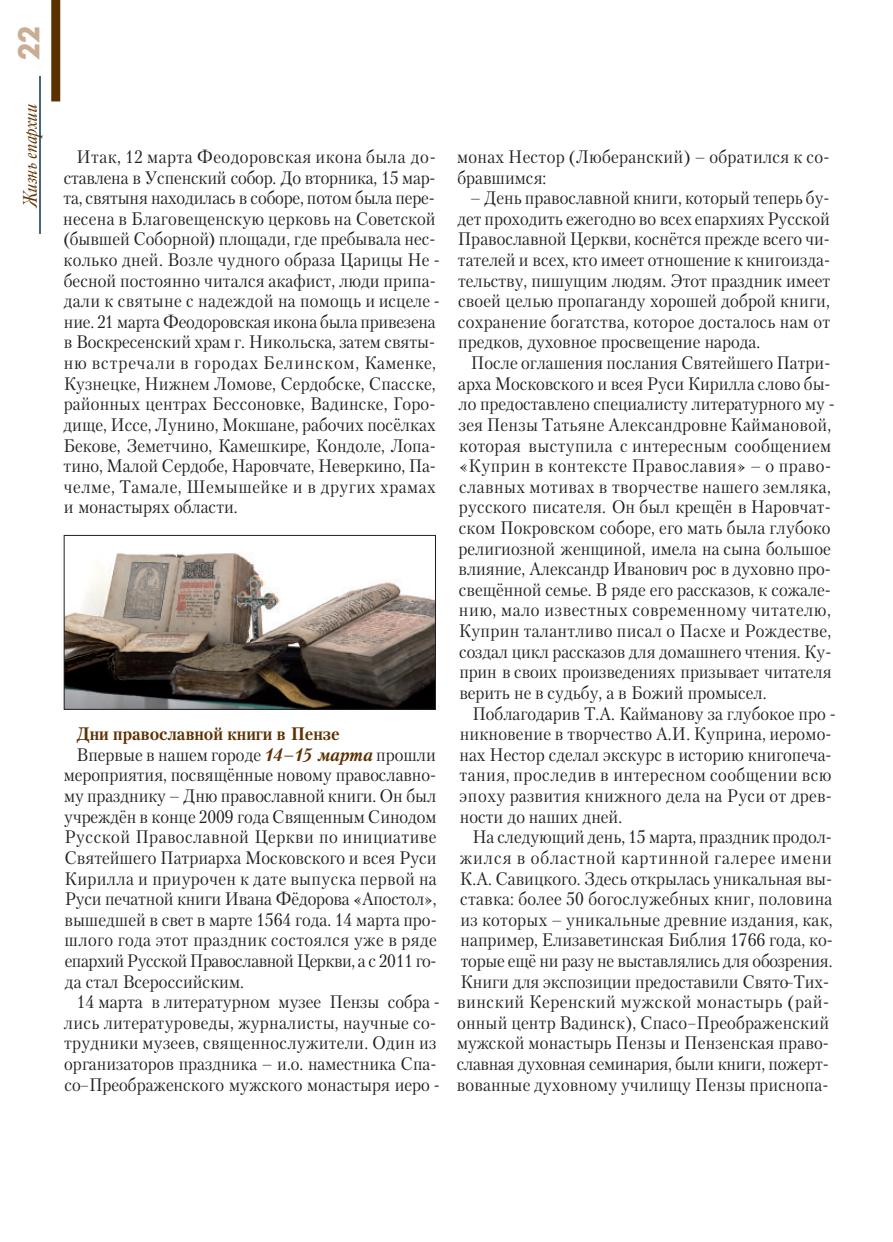
<style>
.page{position:relative;width:893px;height:1242px;background:#fff}
.page>*{position:absolute;margin:0;border:0;box-sizing:border-box;transform-origin:0 0}
.t1{font:30px "Futuris XC";color:#c9ae95;scale:.95 1}
.t2{font:italic 19.5px "Kis CBT";color:#5d3000;scale:.9 1}
.t3{font:18px/20.5px "Petersburg C";color:#231f20;scale:.93 1}
.t4{font:18px "Petersburg C";letter-spacing:.02em;color:#231f20;scale:.93 1}
.t5{font:18px "Petersburg C";letter-spacing:-.025em;color:#231f20;scale:.93 1}
.t6{font:18px "Petersburg C";letter-spacing:.025em;color:#231f20;scale:.93 1}
.t7{font:18px "Petersburg C";color:#231f20;scale:.95 1}
.t8{font:700 18px "Petersburg C";color:#5d3000;scale:.95 1}
.s1{font-weight:700;font-style:italic;color:#5d3000}
</style>
<div class="page">
<div style="left:51px;top:0;width:9px;height:101px;background:#5d3000"></div>
<hr style="left:39px;top:76px;width:2px;height:158px;background:#0a354a">
<img style="left:66px;top:552px;width:368px;height:155px">
<div style="left:64px;top:535px;width:372px;height:174px;border:1px solid #231f20"></div>
<h1 class="t1" style="left:11px;top:60px;width:37px;rotate:-90deg">22</h1>
<p class="t2" style="left:19px;top:207px;width:117px;rotate:-90deg">Жизнь епархии</p>
<p class="t3" style="left:63px;top:146px;width:407px;text-indent:13px">Итак, 12 марта Феодоровская икона бы ла до - став ле на в Успен ский со бор. До втор ни ка, 15 мар - та, свя ты ня на хо ди лась в со бо ре, по том бы ла пе ре - не се на в Бла го ве щен скую цер ковь на Со вет ской (быв шей Со бор ной) пло ща ди, где пре бы ва ла не с - коль ко дней. Во зле чуд но го об ра за Ца ри цы Не - бес ной по сто ян но чи тал ся ака фист, лю ди при па - да ли к свя ты не с на деж дой на по мощь и ис це ле - ние. 21 мар та Фе о до ров ская ико на бы ла при ве зе на в Вос кре сен ский храм г. Ни коль с ка, за тем свя ты - ню встре ча ли в го ро дах Бе лин ском, Ка мен ке, Куз нец ке, Ниж нем Ло мо ве, Сер доб ске, Спас ске, рай он ных цен т рах Бес со нов ке, Ва дин ске, Го ро - ди ще, Ис се, Лу ни но, Мок ша не, ра бо чих по сёл ках Бе ко ве, Зе мет чи но, Ка меш ки ре, Кон до ле, Ло па - ти но, Ма лой Сер до бе, На ров ча те, Не вер ки но, Па - чел ме, Та ма ле, Ше мы шей ке и в дру гих хра мах и мо насты рях об ласти.</p>
<p class="t8" style="left:77px;top:723px;width:279px">Дни пра во слав ной кни ги в Пен зе</p>
<p class="t3" style="left:77px;top:744px;width:388px">Впер вые в на шем го ро де <span class="s1">14–15 мар та</span> про шли</p>
<p class="t3" style="left:64px;top:765px;width:402px">ме ро при я тия, по свя щён ные но во му пра во слав но -</p>
<p class="t3" style="left:64px;top:785px;width:402px">му праз д ни ку – Дню пра во слав ной кни ги. Он был</p>
<p class="t3" style="left:64px;top:806px;width:402px">уч реж дён в кон це 2009 го да Свя щен ным Си но дом</p>
<p class="t6" style="left:65px;top:826px;width:401px">Рус ской Пра во слав ной Цер к ви по ини ци а ти ве</p>
<p class="t3" style="left:64px;top:847px;width:402px">Свя тей ше го Пат ри ар ха Мос ков ско го и всея Ру си</p>
<p class="t4" style="left:65px;top:867px;width:402px">Ки рил ла и при уро чен к да те вы пус ка пер вой на</p>
<p class="t3" style="left:65px;top:888px;width:401px">Ру си пе чат ной кни ги Ива на Фё до ро ва «Апо стол»,</p>
<p class="t3" style="left:64px;top:909px;width:402px">вы шед шей в свет в мар те 1564 го да. 14 мар та про -</p>
<p class="t4" style="left:65px;top:929px;width:402px">шло го го да этот праз д ник со сто ял ся уже в ря де</p>
<p class="t5" style="left:65px;top:950px;width:401px">епар хий Рус ской Пра во слав ной Цер к ви, а с 2011 го -</p>
<p class="t3" style="left:65px;top:971px;width:194px">да стал Все рос сий ским.</p>
<p class="t7" style="left:77px;top:991px;width:384px">14 мар та в ли те ра тур ном му зее Пен зы со бра -</p>
<p class="t3" style="left:64px;top:1012px;width:402px">лись ли те ра ту ро ве ды, жур на листы, на уч ные со -</p>
<p class="t3" style="left:64px;top:1033px;width:402px">труд ни ки му зе ев, свя щен нос лу жи те ли. Один из</p>
<p class="t3" style="left:64px;top:1053px;width:402px">ор га ни за то ров праз д ни ка – и.о. на мест ни ка Спа -</p>
<p class="t3" style="left:64px;top:1074px;width:405px">со–Пре об ра жен ско го муж ско го мо насты ря иеро -</p>
<p class="t3" style="left:457px;top:146px;width:402px">мо нах Нестор (Лю бе ран ский) – об ра тил ся к со - брав шим ся:</p>
<p class="t3" style="left:457px;top:188px;width:402px;text-align:justify;text-indent:13px">– День пра во слав ной кни ги, ко то рый те перь бу - дет про хо дить еже год но во всех епар хи ях Рус ской Пра во слав ной Цер к ви, кос нёт ся преж де все го чи - та те лей и всех, кто име ет от но ше ние к кни го из да - тель ст ву, пи шу щим лю дям. Этот праз д ник име ет сво ей це лью про па ган ду хо ро шей доб рой кни ги, со хра не ние бо гат ст ва, ко то рое доста лось нам от пред ков, ду хов ное про све ще ние на ро да.</p>
<p class="t3" style="left:458px;top:352px;width:406px;text-indent:13px">По сле ог ла ше ния по сла ния Свя тей ше го Пат ри - ар ха Мос ков ско го и всея Ру си Ки рил ла сло во бы - ло пре до став ле но спе ци а листу ли те ра тур но го му - зея Пен зы Та тья не Алек сан д ров не Кай ма но вой, ко то рая вы сту пи ла с ин те рес ным со об ще ни ем «Ку прин в кон тек сте Пра во сла вия» – о пра во - слав ных мо ти вах в твор чест ве на ше го зем ля ка, рус ско го пи са те ля. Он был кре щён в На ров чат - ском По кров ском со бо ре, его мать бы ла глу бо ко ре ли ги оз ной жен щи ной, име ла на сы на боль шое вли я ние, Алек сандр Ива но вич рос в ду хов но про - све щён ной се мье. В ря де его рас ска зов, к со жа ле - нию, ма ло из вест ных со вре мен но му чи та те лю, Ку п рин та лан т ли во пи сал о Пас хе и Рож дест ве, соз дал цикл рас ска зов для до маш не го чте ния. Ку - п рин в своих про из ве де ни ях при зы ва ет чи та те ля ве рить не в судь бу, а в Бо жий про мы сел.</p>
<p class="t3" style="left:459px;top:703px;width:406px;text-indent:13px">По бла го да рив Т.А. Кай ма но ву за глу бо кое про - ник но ве ние в твор чест во А.И. Ку при на, иеро мо - нах Нестор сде лал эк скурс в исто рию кни го пе ча - та ния, про сле див в ин те рес ном со об ще нии всю эпо ху раз ви тия книж но го де ла на Ру си от древ - ности до на ших дней.</p>
<p class="t3" style="left:457px;top:827px;width:406px;text-indent:16px">На сле ду ю щий день, 15 мар та, праз д ник про дол - жил ся в об ласт ной кар тин ной га ле рее име ни К.А. Са виц ко го. Здесь от кры лась уни каль ная вы - став ка: бо лее 50 бо гос лу жеб ных книг, по ло ви на из ко то рых – уни каль ные древ ние из да ния, как, на при мер, Ели за ве тин ская Биб лия 1766 го да, ко - то рые ещё ни ра зу не вы став ля лись для обо зре ния.<br>Кни ги для эк с по зи ции пре до ста ви ли Свя то–Тих - вин ский Ке рен ский муж ской мо настырь (рай - он ный центр Ва динск), Спа со–Пре об ра жен ский муж ской мо настырь Пен зы и Пен зен ская пра во - слав ная ду хов ная се ми на рия, бы ли кни ги, по жер т - во ван ные ду хов но му учи ли щу Пен зы прис но па -</p>
</div>
